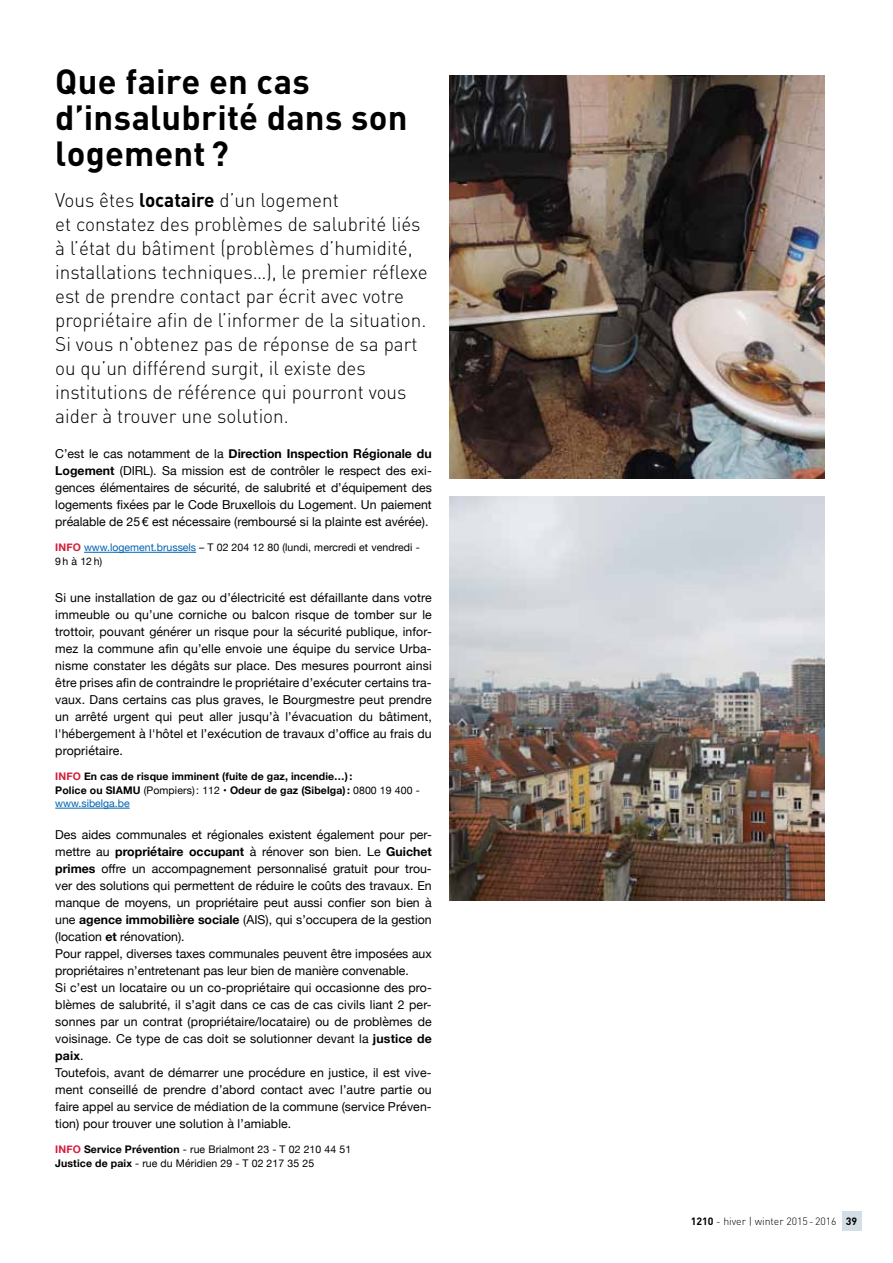
<style>
.page{position:relative;width:893px;height:1263px;background:#fff}
.page>*{position:absolute;margin:0;border:0;box-sizing:border-box;transform-origin:0 0}
.t1{font:700 34.5px/36px "DIN";letter-spacing:.005em;color:#000}
.t2{font:300 19.5px/24px "DIN";color:#000}
.t3{font:12.3px/17px "Helvetica Neue";color:#000;text-align:justify}
.t4{font:10.5px/13.5px "Helvetica Neue";letter-spacing:.01em;color:#000}
.t5{font:700 10.5px/13.5px "Helvetica Neue";letter-spacing:.01em;color:#000}
.t6{font:300 10.5px "DIN";color:#000}
.s1{font-weight:700}
.s2{font-weight:700;color:#d41d3a}
.s3{color:#0064b1}
.s4{color:#d41d3a}
.s5{font-weight:400}
.s6{font-weight:400;color:#0064b1}
</style>
<div class="page">
<hr style="left:84px;top:552px;width:112px;height:1px;background:#0064b1">
<hr style="left:55px;top:808px;width:75px;height:1px;background:#0064b1">
<img style="left:449px;top:76px;width:376px;height:403px">
<img style="left:449px;top:497px;width:376px;height:403px">
<div style="left:842px;top:1212px;width:19px;height:19px;background:#d4dee5"></div>
<h1 class="t1" style="left:55px;top:62px;width:354px">Que faire en cas d’insalubrité dans son logement?</h1>
<p class="t2" style="left:55px;top:187px;width:374px">Vous êtes <span class="s1">locataire</span> d’un logement<br>et constatez des problèmes de salubrité liés à l’état du bâtiment (problèmes d’humidité, installations techniques…), le premier réflexe est de prendre contact par écrit avec votre propriétaire afin de l’informer de la situation.<br>Si vous n'obtenez pas de réponse de sa part ou qu’un différend surgit, il existe des institutions de référence qui pourront vous aider à trouver une solution.</p>
<p class="t3" style="left:55px;top:446px;width:378px">C’est le cas notamment de la <span class="s1">Direction Inspection Régionale du Logement</span> (DIRL). Sa mission est de contrôler le respect des exi&shy;gences élémentaires de sécurité, de salubrité et d’équipement des logements fixées par le Code Bruxellois du Logement. Un paiement préalable de 25€ est nécessaire (remboursé si la plainte est avérée).</p>
<p class="t4" style="left:55px;top:541px;width:366px"><span class="s2">info</span> <span class="s3">www.logement.brussels</span> – T 02 204 12 80 (lundi, mercredi et vendredi -<br>9h à 12h)</p>
<p class="t3" style="left:55px;top:590px;width:378px">Si une installation de gaz ou d’électricité est défaillante dans votre immeuble ou qu’une corniche ou balcon risque de tomber sur le trottoir, pouvant générer un risque pour la sécurité publique, infor&shy;mez la commune afin qu’elle envoie une équipe du service Urba&shy;nisme constater les dégâts sur place. Des mesures pourront ainsi être prises afin de contraindre le propriétaire d’exécuter certains tra&shy;vaux. Dans certains cas plus graves, le Bourgmestre peut prendre un arrêté urgent qui peut aller jusqu’à l’évacuation du bâtiment, l'hébergement à l'hôtel et l’exécution de travaux d’office au frais du propriétaire.</p>
<p class="t5" style="left:55px;top:770px;width:366px"><span class="s4">info</span> En cas de risque imminent (fuite de gaz, incendie…):<br>Police ou SIAMU <span class="s5">(Pompiers) : 112 •</span> Odeur de gaz (Sibelga): <span class="s5">0800 19 400 - </span><span class="s6">www.sibelga.be</span></p>
<p class="t3" style="left:55px;top:827px;width:378px;text-align:left">Des aides communales et régionales existent également pour per&shy;mettre au <span class="s1">propriétaire occupant</span> à rénover son bien. Le <span class="s1">Guichet primes</span> offre un accompagnement personnalisé gratuit pour trou&shy;ver des solutions qui permettent de réduire le coûts des travaux. En manque de moyens, un propriétaire peut aussi confier son bien à une <span class="s1">agence immobilière sociale</span> (AIS), qui s’occupera de la gestion (location <span class="s1">et</span> rénovation).<br>Pour rappel, diverses taxes communales peuvent être imposées aux propriétaires n’entretenant pas leur bien de manière convenable.<br>Si c’est un locataire ou un co-propriétaire qui occasionne des pro&shy;blèmes de salubrité, il s’agit dans ce cas de cas civils liant 2 per&shy;sonnes par un contrat (propriétaire/locataire) ou de problèmes de voisinage. Ce type de cas doit se solutionner devant la <span class="s1">justice de paix</span>.<br>Toutefois, avant de démarrer une procédure en justice, il est vive&shy;ment conseillé de prendre d’abord contact avec l’autre partie ou faire appel au service de médiation de la commune (service Préven&shy;tion) pour trouver une solution à l’amiable.</p>
<p class="t4" style="left:55px;top:1143px;width:297px"><span class="s2">info</span> <span class="s1">Service Prévention</span> - rue Brialmont 23 - T 02 210 44 51<br><span class="s1">Justice de paix</span> - rue du Méridien 29 - T 02 217 35 25</p>
<p class="t6" style="left:691px;top:1215px;width:168px"><span class="s1">1210</span> - hiver | winter 2015-2016 <span class="s1">39</span></p>
</div>
